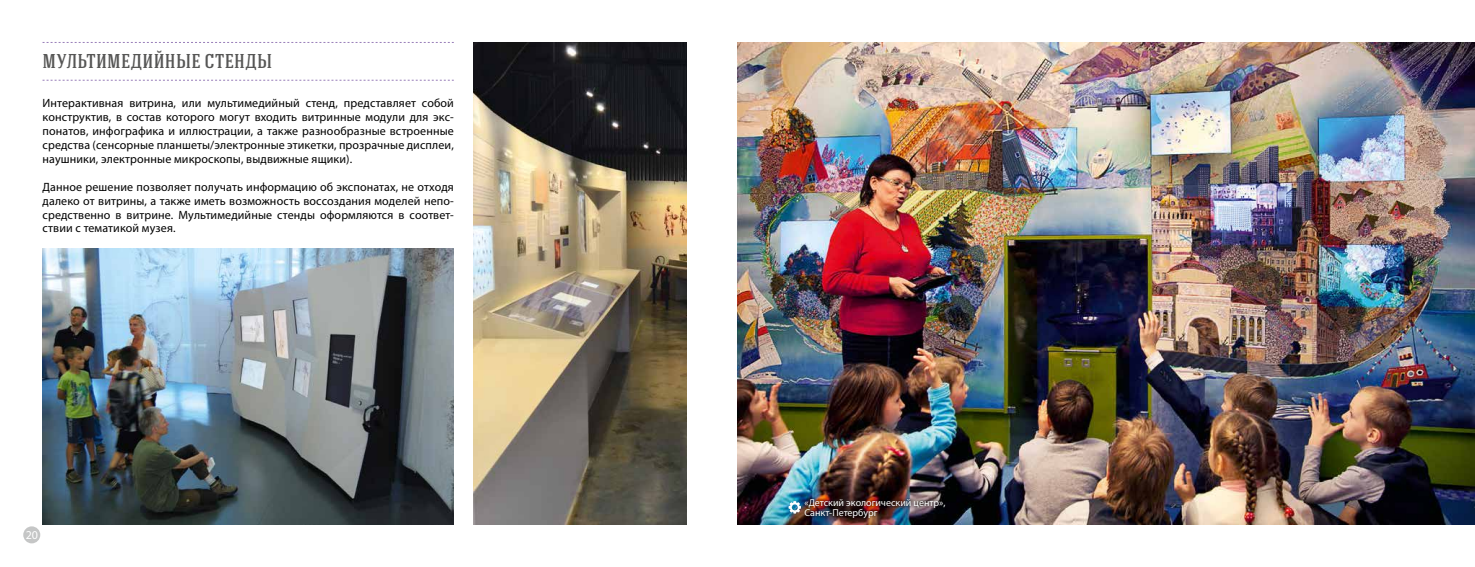
<style>
.page{position:relative;width:1475px;height:567px;background:#fff}
.page>*{position:absolute;margin:0;border:0;box-sizing:border-box;transform-origin:0 0}
.t1{font:500 20px "Hagin Caps";letter-spacing:.02em;color:#565655}
.t2{font:12px/13.9px "Myriad Pro";letter-spacing:.01em;color:#000;text-align:justify}
.t3{font:12px "Myriad Pro";color:#fff}
.t4{font:10px/10px "Myriad Pro";color:#fff}
</style>
<div class="page">
<div style="left:23px;top:526px;width:17px;height:17px;background:#c5c6c6;border-radius:50%"></div>
<img style="left:737px;top:43px;width:737px;height:481px">
<svg style="left:43px;top:42px;width:411px;height:1px"></svg>
<svg style="left:43px;top:80px;width:411px;height:1px"></svg>
<img style="left:43px;top:248px;width:411px;height:276px">
<img style="left:473px;top:43px;width:213px;height:481px">
<div style="left:800px;top:495px;width:149px;height:27px;background:#000;opacity:.8"></div>
<svg style="left:788px;top:501px;width:12px;height:13px"></svg>
<h1 class="t1" style="left:43px;top:49px;width:231px">МУЛЬТИМЕДИЙНЫЕ СТЕНДЫ</h1>
<p class="t2" style="left:43px;top:96px;width:413px">Интерактивная витрина, или мультимедийный стенд, представляет собой конструктив, в состав которого могут входить витринные модули для экс&shy;понатов, инфографика и иллюстрации, а также разнообразные встроенные средства (сенсорные планшеты/электронные этикетки, прозрачные дисплеи, наушники, электронные микроскопы, выдвижные ящики).</p>
<p class="t2" style="left:43px;top:180px;width:413px">Данное решение позволяет получать информацию об экспонатах, не отходя далеко от витрины, а также иметь возможность воссоздания моделей непо&shy;средственно в витрине. Мультимедийные стенды оформляются в соответ&shy;ствии с тематикой музея.</p>
<p class="t3" style="left:26px;top:527px;width:14px">20</p>
<p class="t4" style="left:804px;top:498px;width:142px">«Детский экологический центр»,<br>Санкт-Петербург</p>
</div>
